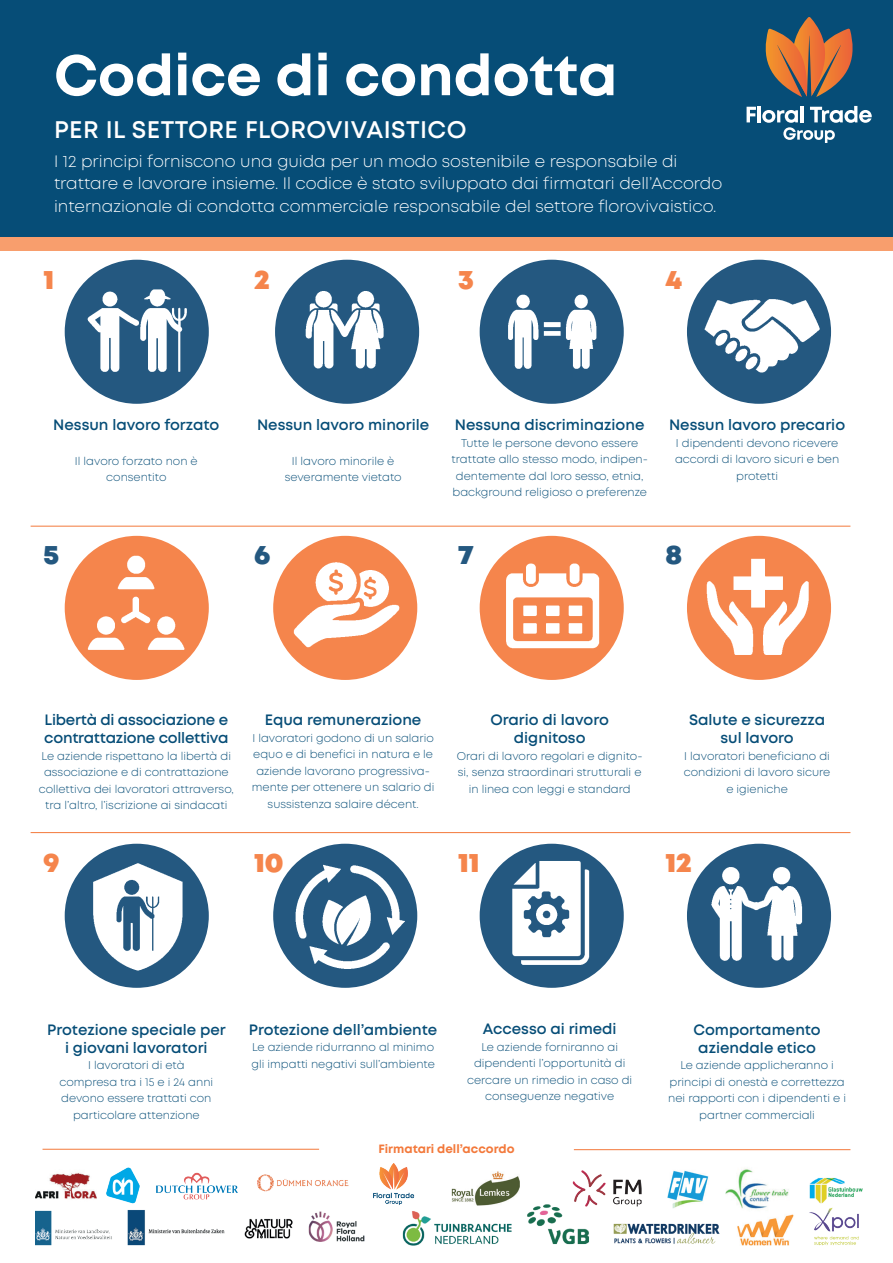
<style>
.page{position:relative;width:893px;height:1263px;background:#fff}
.page>*{position:absolute;margin:0;border:0;box-sizing:border-box;transform-origin:0 0}
.t1{font:700 57px "Mont";color:#fff}
.t2{font:900 27px "Mont";color:#f5854c}
.t3{font:900 27px "Mont";color:#245880}
.t4{font:600 24px "Mont";letter-spacing:.02em;color:#fff}
.t5{font:300 16.5px/22.5px "Mont";color:#fff}
.t6{font:600 15px/18px "Mont";color:#064d77}
.t7{font:700 12px "Mont";color:#f3793b}
.t8{font:300 11.25px/16.5px "Mont";color:#064d77;text-align:center}
</style>
<div class="page">
<div style="left:0;top:221px;width:893px;height:30px;background:#f89e6d"></div>
<div style="left:0;top:0;width:893px;height:236px;background:#064d77"></div>
<img style="left:35px;top:1163px;width:828px;height:83px">
<hr style="left:574px;top:1149px;width:276px;height:1px;background:#f3793b">
<hr style="left:43px;top:1149px;width:276px;height:1px;background:#f3793b">
<svg style="left:765px;top:17px;width:88px;height:80px"></svg>
<svg style="left:747px;top:107px;width:9px;height:15px"></svg>
<hr style="left:757px;top:106px;width:4px;height:16px;background:#fff">
<svg style="left:762px;top:106px;width:110px;height:37px"></svg>
<img style="left:65px;top:260px;width:144px;height:144px">
<img style="left:65px;top:536px;width:144px;height:144px">
<img style="left:65px;top:844px;width:144px;height:144px">
<img style="left:687px;top:844px;width:144px;height:144px">
<hr style="left:31px;top:832px;width:819px;height:1px;background:#f3793b">
<hr style="left:31px;top:526px;width:819px;height:1px;background:#f3793b">
<img style="left:687px;top:260px;width:144px;height:144px">
<img style="left:275px;top:844px;width:143px;height:144px">
<img style="left:275px;top:260px;width:145px;height:144px">
<img style="left:273px;top:536px;width:144px;height:144px">
<img style="left:480px;top:844px;width:144px;height:144px">
<img style="left:480px;top:260px;width:144px;height:144px">
<img style="left:480px;top:536px;width:144px;height:144px">
<img style="left:687px;top:536px;width:144px;height:144px">
<p class="t1" style="left:54px;top:38px;width:565px">Codice di condotta</p>
<p class="t4" style="left:54px;top:114px;width:414px">PER IL SETTORE FLOROVIVAISTICO</p>
<p class="t5" style="left:54px;top:150px;width:625px">I 12 principi forniscono una guida per un modo sostenibile e responsabile di</p>
<p class="t5" style="left:54px;top:172px;width:670px">trattare e lavorare insieme. Il codice è stato sviluppato dai firmatari dell’Accordo internazionale di condotta commerciale responsabile del settore florovivaistico.</p>
<p class="t2" style="left:44px;top:262px;width:12px">1</p>
<p class="t2" style="left:254px;top:262px;width:17px">2</p>
<p class="t2" style="left:458px;top:262px;width:17px">3</p>
<p class="t2" style="left:665px;top:262px;width:18px">4</p>
<p class="t6" style="left:53px;top:416px;width:168px">Nessun lavoro forzato</p>
<p class="t8" style="left:75px;top:453px;width:124px">Il lavoro forzato non è</p>
<p class="t8" style="left:106px;top:469px;width:62px">consentito</p>
<p class="t3" style="left:44px;top:537px;width:17px">5</p>
<p class="t6" style="left:257px;top:416px;width:174px">Nessun lavoro minorile</p>
<p class="t8" style="left:292px;top:453px;width:104px">Il lavoro minorile è</p>
<p class="t8" style="left:285px;top:469px;width:118px">severamente vietato</p>
<p class="t3" style="left:254px;top:537px;width:18px">6</p>
<p class="t6" style="left:455px;top:416px;width:191px">Nessuna discriminazione</p>
<p class="t8" style="left:452px;top:435px;width:198px">Tutte le persone devono essere trattate allo stesso modo, indipen&shy;dentemente dal loro sesso, etnia, background religioso o preferenze</p>
<p class="t3" style="left:458px;top:537px;width:17px">7</p>
<p class="t6" style="left:669px;top:416px;width:178px">Nessun lavoro precario</p>
<p class="t8" style="left:675px;top:435px;width:166px">I dipendenti devono ricevere accordi di lavoro sicuri e ben protetti</p>
<p class="t3" style="left:665px;top:537px;width:18px">8</p>
<p class="t6" style="left:44px;top:711px;width:186px">Libertà di associazione e contrattazione collettiva</p>
<p class="t8" style="left:39px;top:748px;width:197px">Le aziende rispettano la libertà di associazione e di contrattazione collettiva dei lavoratori attraverso, tra l’altro, l’iscrizione ai sindacati</p>
<p class="t2" style="left:44px;top:845px;width:18px">9</p>
<p class="t6" style="left:265px;top:711px;width:158px">Equa remunerazione</p>
<p class="t8" style="left:252px;top:730px;width:184px">I lavoratori godono di un salario equo e di benefici in natura e le aziende lavorano progressiva&shy;mente per ottenere un salario di sussistenza salaire décent.</p>
<p class="t2" style="left:254px;top:845px;width:31px">10</p>
<p class="t6" style="left:491px;top:711px;width:120px">Orario di lavoro</p>
<p class="t6" style="left:514px;top:729px;width:73px">dignitoso</p>
<p class="t8" style="left:457px;top:748px;width:187px">Orari di lavoro regolari e dignito&shy;si, senza straordinari strutturali e in linea con leggi e standard</p>
<p class="t2" style="left:458px;top:845px;width:23px">11</p>
<p class="t6" style="left:689px;top:711px;width:138px">Salute e sicurezza</p>
<p class="t6" style="left:720px;top:729px;width:75px">sul lavoro</p>
<p class="t8" style="left:684px;top:748px;width:147px">I lavoratori beneficiano di</p>
<p class="t8" style="left:684px;top:764px;width:148px">condizioni di lavoro sicure</p>
<p class="t8" style="left:726px;top:781px;width:63px">e igieniche</p>
<p class="t2" style="left:665px;top:845px;width:28px">12</p>
<p class="t6" style="left:47px;top:1021px;width:180px;text-align:center">Protezione speciale per i giovani lavoratori</p>
<p class="t8" style="left:88px;top:1057px;width:98px">I lavoratori di età</p>
<p class="t8" style="left:59px;top:1074px;width:155px;text-align:left">compresa tra i 15 e i 24 anni devono essere trattati con</p>
<p class="t8" style="left:73px;top:1107px;width:128px">particolare attenzione</p>
<p class="t6" style="left:249px;top:1021px;width:190px">Protezione dell’ambiente</p>
<p class="t8" style="left:251px;top:1039px;width:185px;text-align:left">Le aziende ridurranno al minimo gli impatti negativi sull’ambiente</p>
<p class="t6" style="left:483px;top:1020px;width:135px">Accesso ai rimedi</p>
<p class="t8" style="left:481px;top:1039px;width:138px">Le aziende forniranno ai</p>
<p class="t8" style="left:467px;top:1055px;width:167px">dipendenti l’opportunità di cercare un rimedio in caso di conseguenze negative</p>
<p class="t7" style="left:378px;top:1141px;width:138px">Firmatari dell’accordo</p>
<p class="t6" style="left:693px;top:1021px;width:129px">Comportamento</p>
<p class="t6" style="left:698px;top:1039px;width:119px">aziendale etico</p>
<p class="t8" style="left:668px;top:1057px;width:179px">Le aziende applicheranno i principi di onestà e correttezza nei rapporti con i dipendenti e i partner commerciali</p>
</div>
